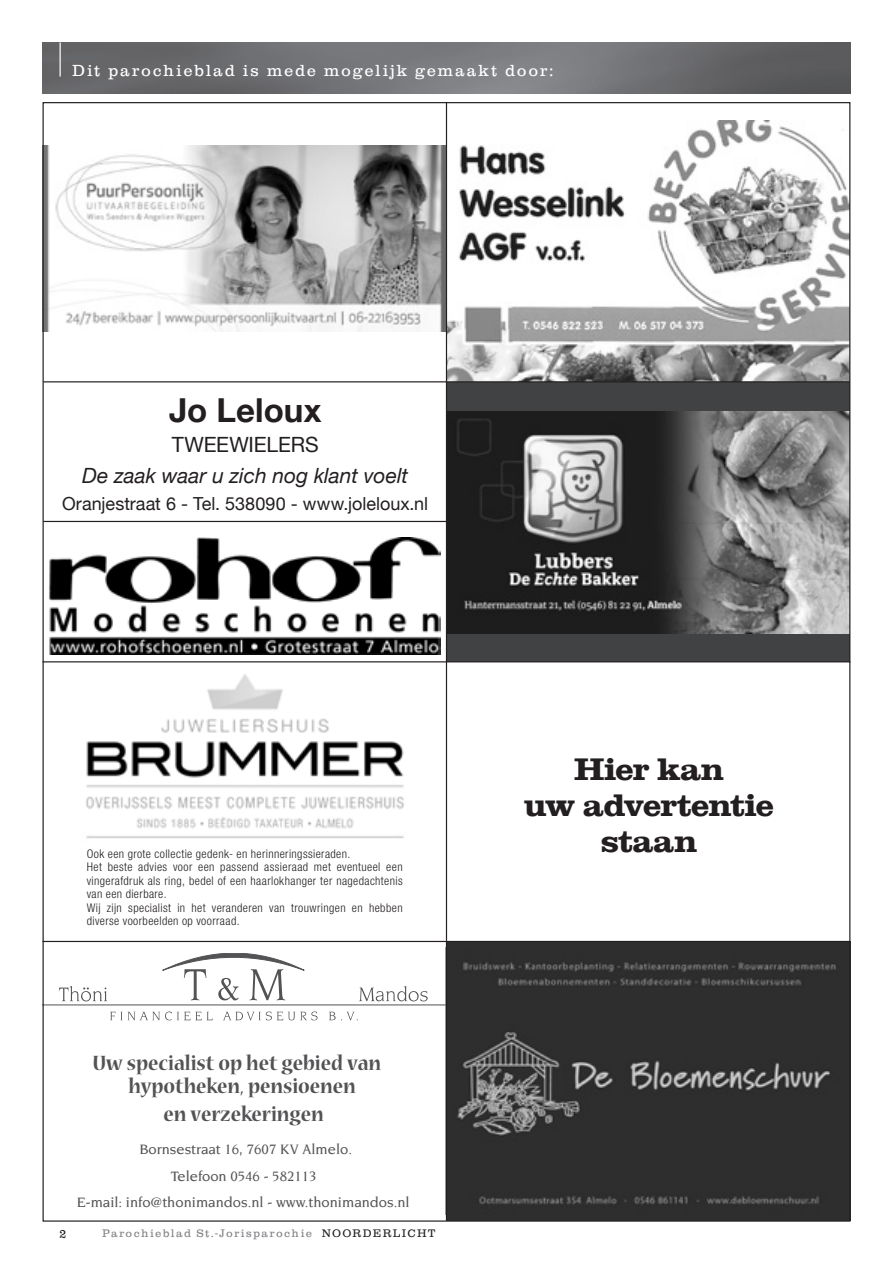
<style>
.page{position:relative;width:893px;height:1263px;background:#fff}
.page>*{position:absolute;margin:0;border:0;box-sizing:border-box;transform-origin:0 0}
.t1{font:700 33px "Helvetica Neue";color:#231f20}
.t2{font:700 30px/36px "Clarendon";color:#231f20;text-align:center}
.t3{font:700 22.95px/23px "Nueva Std";color:#535355;text-align:center;scale:.9 1}
.t4{font:italic 21px "Helvetica Neue";letter-spacing:.005em;color:#231f20}
.t5{font:21px "Helvetica Neue";letter-spacing:-.005em;color:#231f20}
.t6{font:18px "Helvetica Neue";color:#231f20}
.t7{font:300 16.5px "Clarendon";letter-spacing:.105em;color:#fff}
.t8{font:500 14.7px/26.5px "Novarese";color:#535355;text-align:center}
.t9{font:300 condensed 12px/13.5px "Helvetica Neue LT Pro";letter-spacing:.035em;color:#231f20}
.t10{font:300 12px "Clarendon";color:#231f20}
.t11{font:300 11.25px "Clarendon";letter-spacing:.12em;color:#808285}
.s1{color:#231f20}
</style>
<div class="page">
<img style="left:43px;top:43px;width:807px;height:51px">
<hr style="left:60px;top:43px;width:1px;height:34px;background:#fff">
<img style="left:45px;top:145px;width:401px;height:187px">
<img style="left:447px;top:121px;width:401px;height:262px">
<div style="left:446px;top:383px;width:404px;height:279px;background:#414243"></div>
<img style="left:447px;top:411px;width:401px;height:222px">
<svg style="left:45px;top:947px;width:401px;height:267px"></svg>
<hr style="left:43px;top:1004px;width:403px;height:1px;background:#535355">
<svg style="left:110px;top:1011px;width:248px;height:9px"></svg>
<svg style="left:359px;top:986px;width:69px;height:15px"></svg>
<svg style="left:59px;top:986px;width:48px;height:15px"></svg>
<svg style="left:145px;top:953px;width:160px;height:47px"></svg>
<img style="left:447px;top:942px;width:401px;height:278px">
<hr style="left:43px;top:521px;width:404px;height:1px;background:#231f20">
<hr style="left:43px;top:941px;width:807px;height:1px;background:#231f20">
<hr style="left:446px;top:102px;width:1px;height:839px;background:#231f20">
<hr style="left:446px;top:941px;width:1px;height:280px;background:#231f20">
<hr style="left:43px;top:661px;width:807px;height:1px;background:#231f20">
<hr style="left:43px;top:381px;width:807px;height:1px;background:#231f20">
<img style="left:86px;top:674px;width:318px;height:165px">
<img style="left:49px;top:537px;width:391px;height:118px">
<h3 class="t7" style="left:72px;top:61px;width:483px">Dit parochieblad is mede mogelijk gemaakt door:</h3>
<h1 class="t1" style="left:169px;top:384px;width:154px">Jo Leloux</h1>
<h3 class="t5" style="left:172px;top:429px;width:148px">TWEEWIELERS</h3>
<h3 class="t4" style="left:82px;top:460px;width:328px">De zaak waar u zich nog klant voelt</h3>
<h3 class="t6" style="left:62px;top:491px;width:368px">Oranjestraat 6 - Tel. 538090 - www.joleloux.nl</h3>
<p class="t9" style="left:87px;top:847px;width:317px">Ook een grote collectie gedenk- en herinneringssieraden.<br>Het beste advies voor een passend assieraad met eventueel een vingerafdruk als ring, bedel of een haarlokhanger ter nagedachtenis van een dierbare.<br>Wij zijn specialist in het veranderen van trouwringen en hebben diverse voorbeelden op voorraad.</p>
<h3 class="t3" style="left:93px;top:1053px;width:322px">Uw specialist op het gebied van hypotheken, pensioenen</h3>
<h3 class="t3" style="left:163px;top:1103px;width:180px">en verzekeringen</h3>
<p class="t8" style="left:77px;top:1136px;width:334px">Bornsestraat 16, 7607 KV Almelo.<br>Telefoon 0546 - 582113<br>E-mail: info@thonimandos.nl - www.thonimandos.nl</p>
<p class="t10" style="left:60px;top:1227px;width:8px">2</p>
<p class="t11" style="left:102px;top:1227px;width:335px">Parochieblad St.-Jorisparochie <span class="s1">NOORDERLICHT</span></p>
<h2 class="t2" style="left:524px;top:750px;width:251px">Hier kan<br>uw advertentie staan</h2>
</div>
